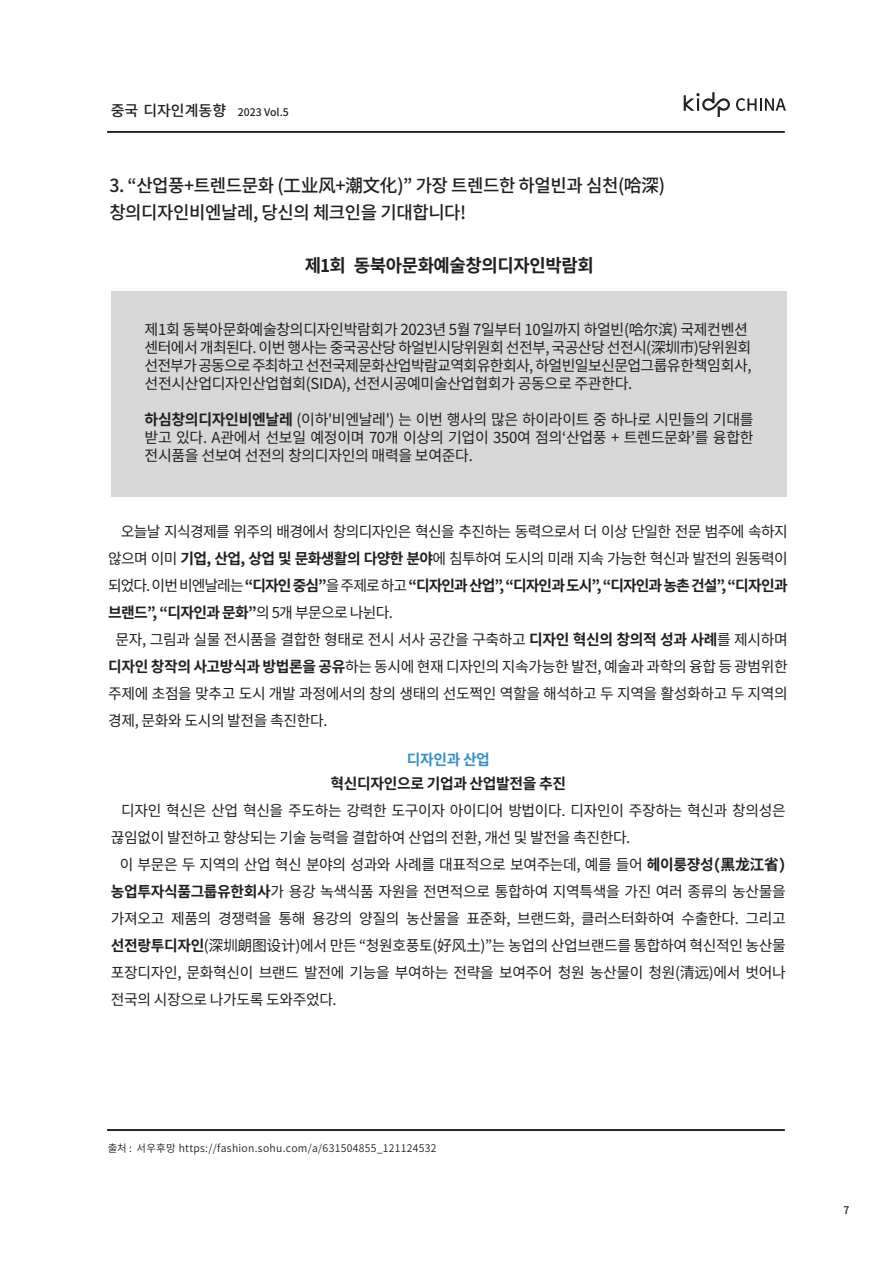
<style>
.page{position:relative;width:893px;height:1263px;background:#fff}
.page>*{position:absolute;margin:0;border:0;box-sizing:border-box;transform-origin:0 0}
.t1{font:500 18px/27.5px "Noto Sans CJ Kkr";letter-spacing:-.025em;color:#231f20}
.t2{font:700 18px "Noto Sans Mono CJ Kkr";letter-spacing:-.025em;color:#231f20}
.t3{font:15.15px/18px "Noto Sans CJ Kkr";letter-spacing:-.025em;color:#231f20}
.t4{font:15px "Noto Sans CJ Kkr";letter-spacing:-.025em;color:#231f20}
.t5{font:15px "Noto Sans CJ Kkr";letter-spacing:-.045em;color:#231f20}
.t6{font:700 15px "Noto Sans CJ Kkr";letter-spacing:-.065em;color:#231f20}
.t7{font:700 15px "Noto Sans CJ Kkr";letter-spacing:-.045em;color:#231f20}
.t8{font:700 15px "Noto Sans CJ Kkr";letter-spacing:-.025em;color:#231f20}
.t9{font:700 15px "Noto Sans CJ Kkr";letter-spacing:-.025em;color:#358fcd}
.t10{font:600 10.5px "Noto Sans CJ Kkr";letter-spacing:.03em;color:#231f20}
.t11{font:500 10.5px "Noto Sans CJ Kkr";color:#231f20}
.t12{font:500 10.5px "Noto Sans KR";color:#231f20}
.s1{font-size:15px}
.s2{font-family:"Noto Sans Mono CJ Kkr";font-weight:700}
.s3{font-weight:700}
.s4{font-weight:400}
</style>
<div class="page">
<hr style="left:107px;top:131px;width:677px;height:1px;background:#231f20">
<hr style="left:107px;top:1129px;width:677px;height:2px;background:#231f20">
<div style="left:111px;top:291px;width:676px;height:205px;background:#d7d7d8"></div>
<p class="t11" style="left:111px;top:106px;width:180px"><span class="s1">중국 디자인계동향</span> 2023 Vol.5</p>
<p class="t1" style="left:109px;top:172px;width:557px">3. “산업풍+트렌드문화 (工业风+潮文化)” 가장 트렌드한 하얼빈과 심천(哈深) 창의디자인비엔날레, 당신의 체크인을 기대합니다!</p>
<p class="t2" style="left:305px;top:255px;width:290px">제1회 동북아문화예술창의디자인박람회</p>
<p class="t3" style="left:145px;top:321px;width:609px">제1회 동북아문화예술창의디자인박람회가 2023년 5월 7일부터 10일까지 하얼빈(哈尔滨) 국제컨벤션 센터에서 개최된다. 이번 행사는 중국공산당 하얼빈시당위원회 선전부, 국공산당 선전시(深圳市)당위원회 선전부가 공동으로 주최하고 선전국제문화산업박람교역회유한회사, 하얼빈일보신문업그룹유한책임회사, 선전시산업디자인산업협회(SIDA), 선전시공예미술산업협회가 공동으로 주관한다.</p>
<p class="t3" style="left:145px;top:411px;width:611px;text-align:justify"><span class="s2">하심창의디자인비엔날레</span> (이하'비엔날레') 는 이번 행사의 많은 하이라이트 중 하나로 시민들의 기대를 받고 있다. A관에서 선보일 예정이며 70개 이상의 기업이 350여 점의‘산업풍 + 트렌드문화’를 융합한 전시품을 선보여 선전의 창의디자인의 매력을 보여준다.</p>
<p class="t5" style="left:121px;top:523px;width:668px">오늘날 지식경제를 위주의 배경에서 창의디자인은 혁신을 추진하는 동력으로서 더 이상 단일한 전문 범주에 속하지</p>
<p class="t5" style="left:108px;top:550px;width:681px">않으며 이미 <span class="s3">기업, 산업, 상업 및 문화생활의 다양한 분야</span>에 침투하여 도시의 미래 지속 가능한 혁신과 발전의 원동력이</p>
<p class="t6" style="left:108px;top:577px;width:681px"><span class="s4">되었다. 이번 비엔날레는</span> “디자인 중심”<span class="s4">을 주제로 하고</span> “디자인과 산업”, “디자인과 도시”, “디자인과 농촌 건설”, “디자인과</p>
<p class="t7" style="left:108px;top:604px;width:286px">브랜드”, “디자인과 문화”<span class="s4">의 5개 부문으로 나뉜다.</span></p>
<p class="t4" style="left:116px;top:631px;width:674px">문자, 그림과 실물 전시품을 결합한 형태로 전시 서사 공간을 구축하고 <span class="s3">디자인 혁신의 창의적 성과 사례</span>를 제시하며</p>
<p class="t4" style="left:108px;top:658px;width:681px"><span class="s3">디자인 창작의 사고방식과 방법론을 공유</span>하는 동시에 현재 디자인의 지속가능한 발전, 예술과 과학의 융합 등 광범위한</p>
<p class="t4" style="left:108px;top:685px;width:681px">주제에 초점을 맞추고 도시 개발 과정에서의 창의 생태의 선도쩍인 역할을 해석하고 두 지역을 활성화하고 두 지역의</p>
<p class="t4" style="left:108px;top:712px;width:221px">경제, 문화와 도시의 발전을 촉진한다.</p>
<p class="t9" style="left:407px;top:750px;width:85px">디자인과 산업</p>
<p class="t8" style="left:331px;top:774px;width:237px">혁신디자인으로 기업과 산업발전을 추진</p>
<p class="t4" style="left:121px;top:801px;width:666px">디자인 혁신은 산업 혁신을 주도하는 강력한 도구이자 아이디어 방법이다. 디자인이 주장하는 혁신과 창의성은</p>
<p class="t4" style="left:111px;top:828px;width:521px">끊임없이 발전하고 향상되는 기술 능력을 결합하여 산업의 전환, 개선 및 발전을 촉진한다.</p>
<p class="t4" style="left:120px;top:855px;width:668px">이 부문은 두 지역의 산업 혁신 분야의 성과와 사례를 대표적으로 보여주는데, 예를 들어 <span class="s2">헤이룽쟝성(黑龙江省)</span></p>
<p class="t4" style="left:111px;top:882px;width:677px"><span class="s3">농업투자식품그룹유한회사</span>가 용강 녹색식품 자원을 전면적으로 통합하여 지역특색을 가진 여러 종류의 농산물을</p>
<p class="t4" style="left:111px;top:909px;width:677px">가져오고 제품의 경쟁력을 통해 용강의 양질의 농산물을 표준화, 브랜드화, 클러스터화하여 수출한다. 그리고</p>
<p class="t4" style="left:111px;top:936px;width:677px"><span class="s3">선전랑투디자인</span>(深圳朗图设计)에서 만든 “청원호풍토(好风土)”는 농업의 산업브랜드를 통합하여 혁신적인 농산물</p>
<p class="t4" style="left:111px;top:963px;width:677px">포장디자인, 문화혁신이 브랜드 발전에 기능을 부여하는 전략을 보여주어 청원 농산물이 청원(清远)에서 벗어나</p>
<p class="t4" style="left:111px;top:990px;width:227px">전국의 시장으로 나가도록 도와주었다.</p>
<p class="t10" style="left:108px;top:1142px;width:330px">출처 : 서우후망 https://fashion.sohu.com/a/631504855_121124532</p>
<p class="t12" style="left:843px;top:1204px;width:7px">7</p>
</div>
